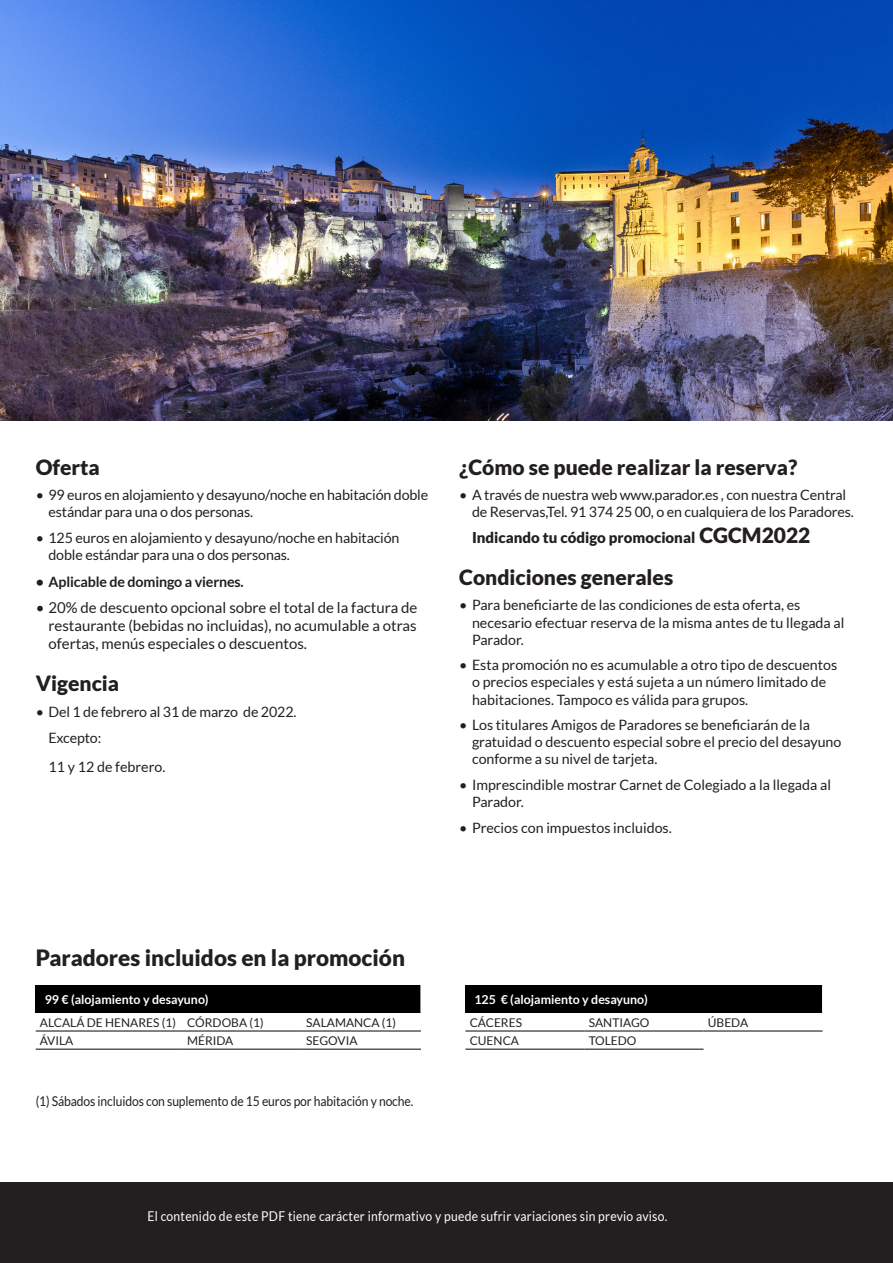
<style>
.page{position:relative;width:893px;height:1263px;background:#fff}
.page>*{position:absolute;margin:0;border:0;box-sizing:border-box;transform-origin:0 0}
.t1{font:900 22.5px "Lato";color:#231f20}
.t2{font:900 21px "Lato";color:#231f20}
.t3{font:15px/18px "Lato";color:#231f20;text-align:justify}
.t4{font:900 15px "Lato";color:#231f20}
.t5{font:14.25px/17.1px "Lato";color:#231f20}
.t6{font:700 14.25px "Lato";letter-spacing:-.01em;color:#231f20}
.t7{font:13.5px "Lato";letter-spacing:.02em;color:#fff;scale:.9 1}
.t8{font:13.5px "Lato";letter-spacing:-.01em;color:#231f20;scale:.9 1}
.t9{font:700 12.3px "Lato";color:#fff}
.t10{font:12px "Lato";color:#231f20}
.s1{font-size:21px}
</style>
<div class="page">
<div style="left:36px;top:985px;width:385px;height:28px;background:#000"></div>
<hr style="left:420px;top:985px;width:2px;height:28px;background:#fff">
<hr style="left:36px;top:1030px;width:147px;height:1px;background:#231f20">
<hr style="left:183px;top:1030px;width:119px;height:1px;background:#231f20">
<hr style="left:302px;top:1030px;width:119px;height:1px;background:#231f20">
<hr style="left:36px;top:1048px;width:147px;height:2px;background:#231f20">
<hr style="left:183px;top:1048px;width:119px;height:2px;background:#231f20">
<hr style="left:302px;top:1048px;width:119px;height:2px;background:#231f20">
<div style="left:465px;top:985px;width:358px;height:28px;background:#000"></div>
<svg style="left:822px;top:985px;width:1px;height:28px"></svg>
<hr style="left:465px;top:1030px;width:119px;height:1px;background:#231f20">
<hr style="left:584px;top:1030px;width:119px;height:1px;background:#231f20">
<hr style="left:703px;top:1030px;width:120px;height:1px;background:#231f20">
<hr style="left:465px;top:1048px;width:119px;height:2px;background:#231f20">
<hr style="left:584px;top:1048px;width:119px;height:2px;background:#231f20">
<div style="left:0;top:1182px;width:893px;height:81px;background:#231f20"></div>
<img style="left:0;top:0;width:893px;height:421px">
<p class="t2" style="left:36px;top:455px;width:66px">Oferta</p>
<p class="t5" style="left:48px;top:487px;width:381px;text-indent:-13px">• 99 euros en alojamiento y desayuno/noche en habitación doble estándar para una o dos personas.</p>
<p class="t5" style="left:48px;top:529px;width:352px;text-indent:-13px">• 125 euros en alojamiento y desayuno/noche en habitación doble estándar para una o dos personas.</p>
<p class="t6" style="left:36px;top:573px;width:210px">• Aplicable de domingo a viernes.</p>
<p class="t3" style="left:48px;top:599px;width:370px;text-indent:-13px">• 20% de descuento opcional sobre el total de la factura de restaurante (bebidas no incluidas), no acumulable a otras ofertas, menús especiales o descuentos.</p>
<p class="t2" style="left:36px;top:671px;width:85px">Vigencia</p>
<p class="t5" style="left:36px;top:703px;width:262px">• Del 1 de febrero al 31 de marzo de 2022.</p>
<p class="t5" style="left:48px;top:729px;width:54px">Excepto:</p>
<p class="t5" style="left:48px;top:758px;width:118px">11 y 12 de febrero.</p>
<p class="t2" style="left:459px;top:455px;width:340px">¿Cómo se puede realizar la reserva?</p>
<p class="t5" style="left:472px;top:487px;width:383px;text-indent:-13px">• A través de nuestra web www.parador.es , con nuestra Central de Reservas,Tel. 91 374 25 00, o en cualquiera de los Paradores.</p>
<p class="t4" style="left:472px;top:528px;width:340px">Indicando tu código promocional <span class="s1">CGCM2022</span></p>
<p class="t2" style="left:459px;top:565px;width:216px">Condiciones generales</p>
<p class="t5" style="left:472px;top:597px;width:374px;text-indent:-13px">• Para beneficiarte de las condiciones de esta oferta, es necesario efectuar reserva de la misma antes de tu llegada al<br>Parador.</p>
<p class="t5" style="left:472px;top:656px;width:367px;text-indent:-13px">• Esta promoción no es acumulable a otro tipo de descuentos o precios especiales y está sujeta a un número limitado de habitaciones. Tampoco es válida para grupos.</p>
<p class="t5" style="left:472px;top:716px;width:371px;text-indent:-13px">• Los titulares Amigos de Paradores se beneficiarán de la gratuidad o descuento especial sobre el precio del desayuno conforme a su nivel de tarjeta.</p>
<p class="t5" style="left:472px;top:776px;width:360px;text-indent:-13px">• Imprescindible mostrar Carnet de Colegiado a la llegada al<br>Parador.</p>
<p class="t5" style="left:459px;top:819px;width:214px">• Precios con impuestos incluidos.</p>
<p class="t1" style="left:36px;top:945px;width:371px">Paradores incluidos en la promoción</p>
<p class="t9" style="left:45px;top:992px;width:165px">99 € (alojamiento y desayuno)</p>
<p class="t10" style="left:40px;top:1016px;width:138px">ALCALÁ DE HENARES (1)</p>
<p class="t10" style="left:187px;top:1016px;width:78px">CÓRDOBA (1)</p>
<p class="t10" style="left:306px;top:1016px;width:91px">SALAMANCA (1)</p>
<p class="t10" style="left:40px;top:1034px;width:35px">ÁVILA</p>
<p class="t10" style="left:187px;top:1034px;width:48px">MÉRIDA</p>
<p class="t10" style="left:306px;top:1034px;width:53px">SEGOVIA</p>
<p class="t8" style="left:36px;top:1094px;width:421px">(1) Sábados incluidos con suplemento de 15 euros por habitación y noche.</p>
<p class="t9" style="left:474px;top:992px;width:175px">125 € (alojamiento y desayuno)</p>
<p class="t10" style="left:470px;top:1016px;width:54px">CÁCERES</p>
<p class="t10" style="left:589px;top:1016px;width:62px">SANTIAGO</p>
<p class="t10" style="left:708px;top:1016px;width:42px">ÚBEDA</p>
<p class="t10" style="left:470px;top:1034px;width:51px">CUENCA</p>
<p class="t10" style="left:589px;top:1034px;width:49px">TOLEDO</p>
<p class="t7" style="left:147px;top:1208px;width:579px">El contenido de este PDF tiene carácter informativo y puede sufrir variaciones sin previo aviso.</p>
</div>
